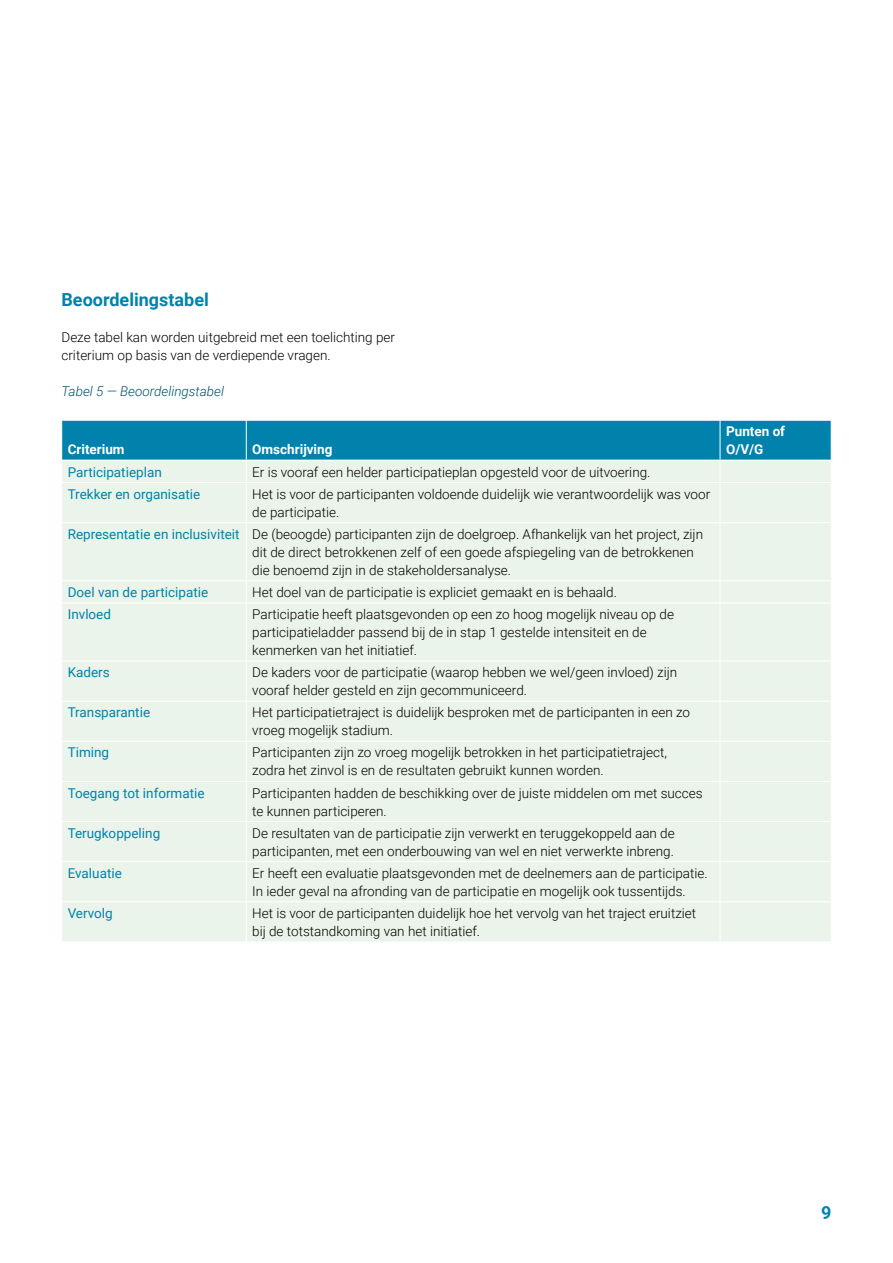
<style>
.page{position:relative;width:893px;height:1263px;background:#fff}
.page>*{position:absolute;margin:0;border:0;box-sizing:border-box;transform-origin:0 0}
.Subkop_2_M{font:700 18px "Roboto";color:#0082ac}
.Bodytekst_M{font:300 13.5px/18px "Roboto";color:#000}
.Bodytekst_M-2{font:13.5px "Roboto";color:#0082ac}
.Subkop_2_S{font:700 13.5px/18px "Roboto";color:#fff}
.Subkop_2_S-2{font:italic 300 13.5px "Roboto";color:#00536e}
</style>
<div class="page">
<div style="left:62px;top:483px;width:769px;height:458px;background:#ebf4ea"></div>
<svg style="left:61px;top:420px;width:771px;height:62px;background:#56acc3"></svg>
<hr style="left:246px;top:483px;width:1px;height:39px;background:#fff">
<hr style="left:720px;top:483px;width:1px;height:39px;background:#fff">
<hr style="left:61px;top:522px;width:185px;height:1px;background:#fff">
<hr style="left:246px;top:522px;width:474px;height:1px;background:#fff">
<hr style="left:246px;top:523px;width:1px;height:58px;background:#fff">
<hr style="left:720px;top:522px;width:111px;height:1px;background:#fff">
<hr style="left:720px;top:523px;width:1px;height:58px;background:#fff">
<hr style="left:61px;top:580px;width:185px;height:1px;background:#fff">
<hr style="left:246px;top:580px;width:474px;height:1px;background:#fff">
<svg style="left:246px;top:581px;width:1px;height:22px"></svg>
<hr style="left:720px;top:580px;width:111px;height:1px;background:#fff">
<svg style="left:720px;top:581px;width:1px;height:22px"></svg>
<hr style="left:61px;top:603px;width:185px;height:1px;background:#fff">
<hr style="left:246px;top:603px;width:474px;height:1px;background:#fff">
<hr style="left:246px;top:603px;width:1px;height:58px;background:#fff">
<hr style="left:720px;top:603px;width:111px;height:1px;background:#fff">
<hr style="left:720px;top:603px;width:1px;height:58px;background:#fff">
<hr style="left:61px;top:661px;width:185px;height:1px;background:#fff">
<hr style="left:246px;top:661px;width:474px;height:1px;background:#fff">
<hr style="left:246px;top:661px;width:1px;height:40px;background:#fff">
<hr style="left:720px;top:661px;width:111px;height:1px;background:#fff">
<hr style="left:720px;top:661px;width:1px;height:40px;background:#fff">
<hr style="left:61px;top:701px;width:185px;height:1px;background:#fff">
<hr style="left:246px;top:701px;width:474px;height:1px;background:#fff">
<hr style="left:246px;top:701px;width:1px;height:40px;background:#fff">
<hr style="left:720px;top:701px;width:111px;height:1px;background:#fff">
<hr style="left:720px;top:701px;width:1px;height:40px;background:#fff">
<hr style="left:61px;top:741px;width:185px;height:1px;background:#fff">
<hr style="left:246px;top:741px;width:474px;height:1px;background:#fff">
<hr style="left:246px;top:741px;width:1px;height:40px;background:#fff">
<hr style="left:720px;top:741px;width:111px;height:1px;background:#fff">
<hr style="left:720px;top:741px;width:1px;height:40px;background:#fff">
<hr style="left:61px;top:781px;width:185px;height:1px;background:#fff">
<hr style="left:246px;top:781px;width:474px;height:1px;background:#fff">
<hr style="left:246px;top:782px;width:1px;height:39px;background:#fff">
<hr style="left:720px;top:781px;width:111px;height:1px;background:#fff">
<hr style="left:720px;top:782px;width:1px;height:39px;background:#fff">
<hr style="left:61px;top:821px;width:185px;height:1px;background:#fff">
<hr style="left:246px;top:821px;width:474px;height:1px;background:#fff">
<hr style="left:246px;top:822px;width:1px;height:39px;background:#fff">
<hr style="left:720px;top:821px;width:111px;height:1px;background:#fff">
<hr style="left:720px;top:822px;width:1px;height:39px;background:#fff">
<hr style="left:61px;top:861px;width:185px;height:1px;background:#fff">
<hr style="left:246px;top:861px;width:474px;height:1px;background:#fff">
<hr style="left:246px;top:862px;width:1px;height:40px;background:#fff">
<hr style="left:720px;top:861px;width:111px;height:1px;background:#fff">
<hr style="left:720px;top:862px;width:1px;height:40px;background:#fff">
<hr style="left:61px;top:901px;width:185px;height:1px;background:#fff">
<hr style="left:246px;top:901px;width:474px;height:1px;background:#fff">
<hr style="left:246px;top:902px;width:1px;height:40px;background:#fff">
<hr style="left:720px;top:901px;width:111px;height:1px;background:#fff">
<hr style="left:720px;top:902px;width:1px;height:40px;background:#fff">
<hr style="left:62px;top:460px;width:184px;height:1px;background:#fff">
<hr style="left:246px;top:460px;width:474px;height:1px;background:#fff">
<hr style="left:720px;top:460px;width:111px;height:1px;background:#fff">
<p class="Subkop_2_M" style="left:61px;top:287px;width:149px">Beoordelingstabel</p>
<p class="Bodytekst_M" style="left:61px;top:328px;width:335px">Deze tabel kan worden uitgebreid met een toelichting per criterium op basis van de verdiepende vragen.</p>
<p class="Subkop_2_S-2" style="left:61px;top:382px;width:164px">Tabel 5 — Beoordelingstabel</p>
<p class="Subkop_2_S" style="left:68px;top:440px;width:58px">Criterium</p>
<p class="Subkop_2_S" style="left:252px;top:440px;width:82px">Omschrijving</p>
<p class="Bodytekst_M-2" style="left:68px;top:462px;width:96px">Participatieplan</p>
<p class="Bodytekst_M" style="left:252px;top:462px;width:400px">Er is vooraf een helder participatieplan opgesteld voor de uitvoering.</p>
<p class="Bodytekst_M-2" style="left:68px;top:484px;width:134px">Trekker en organisatie</p>
<p class="Bodytekst_M" style="left:252px;top:484px;width:459px">Het is voor de participanten voldoende duidelijk wie verantwoordelijk was voor de participatie.</p>
<p class="Bodytekst_M-2" style="left:68px;top:524px;width:173px">Representatie en inclusiviteit</p>
<p class="Bodytekst_M" style="left:252px;top:524px;width:452px">De (beoogde) participanten zijn de doelgroep. Afhankelijk van het project, zijn dit de direct betrokkenen zelf of een goede afspiegeling van de betrokkenen die benoemd zijn in de stakeholdersanalyse.</p>
<p class="Bodytekst_M-2" style="left:68px;top:583px;width:142px">Doel van de participatie</p>
<p class="Bodytekst_M" style="left:252px;top:583px;width:366px">Het doel van de participatie is expliciet gemaakt en is behaald.</p>
<p class="Bodytekst_M-2" style="left:68px;top:605px;width:45px">Invloed</p>
<p class="Bodytekst_M" style="left:252px;top:605px;width:423px">Participatie heeft plaatsgevonden op een zo hoog mogelijk niveau op de participatieladder passend bij de in stap 1 gestelde intensiteit en de kenmerken van het initiatief.</p>
<p class="Bodytekst_M-2" style="left:68px;top:663px;width:44px">Kaders</p>
<p class="Bodytekst_M" style="left:252px;top:663px;width:427px">De kaders voor de participatie (waarop hebben we wel/geen invloed) zijn vooraf helder gesteld en zijn gecommuniceerd.</p>
<p class="Bodytekst_M-2" style="left:68px;top:703px;width:84px">Transparantie</p>
<p class="Bodytekst_M" style="left:252px;top:703px;width:439px">Het participatietraject is duidelijk besproken met de participanten in een zo vroeg mogelijk stadium.</p>
<p class="Bodytekst_M-2" style="left:68px;top:743px;width:43px">Timing</p>
<p class="Bodytekst_M" style="left:252px;top:743px;width:416px">Participanten zijn zo vroeg mogelijk betrokken in het participatietraject, zodra het zinvol is en de resultaten gebruikt kunnen worden.</p>
<p class="Bodytekst_M-2" style="left:68px;top:783px;width:138px">Toegang tot informatie</p>
<p class="Bodytekst_M" style="left:252px;top:783px;width:452px">Participanten hadden de beschikking over de juiste middelen om met succes te kunnen participeren.</p>
<p class="Bodytekst_M-2" style="left:68px;top:823px;width:94px">Terugkoppeling</p>
<p class="Bodytekst_M" style="left:252px;top:823px;width:424px">De resultaten van de participatie zijn verwerkt en teruggekoppeld aan de participanten, met een onderbouwing van wel en niet verwerkte inbreng.</p>
<p class="Bodytekst_M-2" style="left:68px;top:863px;width:56px">Evaluatie</p>
<p class="Bodytekst_M" style="left:252px;top:863px;width:457px">Er heeft een evaluatie plaatsgevonden met de deelnemers aan de participatie.<br>In ieder geval na afronding van de participatie en mogelijk ook tussentijds.</p>
<p class="Bodytekst_M-2" style="left:68px;top:904px;width:47px">Vervolg</p>
<p class="Bodytekst_M" style="left:252px;top:904px;width:445px">Het is voor de participanten duidelijk hoe het vervolg van het traject eruitziet bij de totstandkoming van het initiatief.</p>
<p class="Subkop_2_S" style="left:726px;top:422px;width:61px">Punten of<br>O/V/G</p>
<h1 class="Subkop_2_M" style="left:821px;top:1200px;width:12px">9</h1>
</div>
